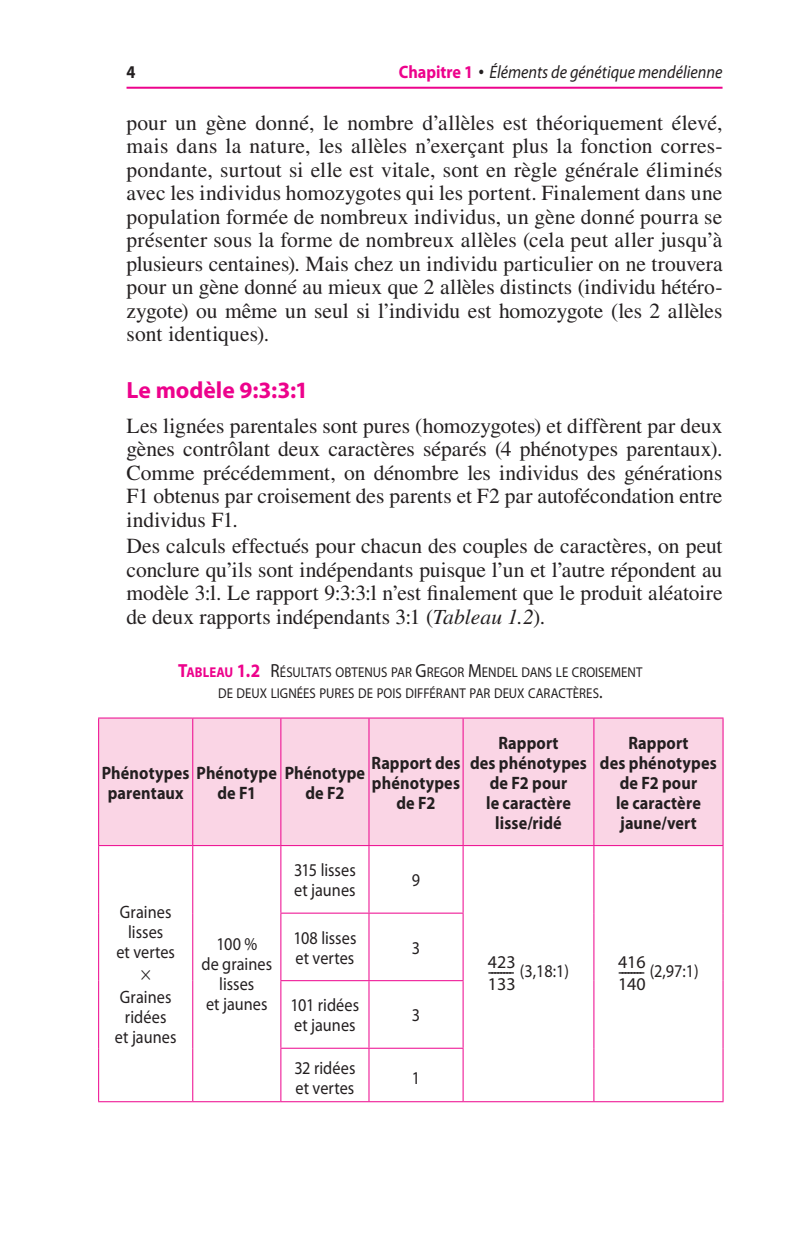
<style>
.page{position:relative;width:798px;height:1251px;background:#fff}
.page>*{position:absolute;margin:0;border:0;box-sizing:border-box;transform-origin:0 0}
.Heading2{font:700 23.6px "Myriad Pro";color:#ed028c}
.TexteCourant{font:21.6px/23.4px "Times LT Std";color:#231f20;text-align:justify}
.TexteCourant_Sans{font:21.6px/23.4px "Times LT Std";letter-spacing:-.005em;color:#231f20;text-align:justify}
.TabTxt{font:19px "My Grec";color:#231f20;scale:.9 1}
.TabEnTete{font:700 18px/20px "Myriad Pro";letter-spacing:.01em;color:#231f20;text-align:center;scale:.9 1}
.TabTxt-2{font:18px/20px "Myriad Pro";letter-spacing:.005em;color:#231f20;scale:.9 1}
.t1{font:italic 18px "Myriad Pro";color:#231f20;scale:.9 1}
.t2{font:18px "Times New Roman";color:#231f20}
.t3{font:18px/22px "Myriad";color:#231f20}
.TabTitre{font:14.2px/21.6px "Myriad Pro";color:#231f20;text-align:center;scale:.9 1}
.s1{font-weight:700;font-style:normal;color:#ed028c}
.s2{font-family:"Mes Puces";font-style:normal}
.s3{font-style:italic}
.s4{font-weight:700;font-size:19px;color:#ed028c}
.s5{font-weight:700;color:#ed028c}
.s6{font-size:19px}
.s7{font-family:"Myriad"}
</style>
<div class="page">
<hr style="left:126px;top:87px;width:596px;height:2px;background:#ed028c">
<div style="left:99px;top:718px;width:623px;height:127px;background:#fad5e5"></div>
<hr style="left:98px;top:717px;width:95px;height:1px;background:#ed028c">
<hr style="left:98px;top:718px;width:1px;height:127px;background:#ed028c">
<hr style="left:193px;top:717px;width:88px;height:1px;background:#ed028c">
<hr style="left:192px;top:718px;width:1px;height:127px;background:#ed028c">
<hr style="left:281px;top:717px;width:88px;height:1px;background:#ed028c">
<hr style="left:280px;top:718px;width:1px;height:127px;background:#ed028c">
<hr style="left:369px;top:717px;width:94px;height:1px;background:#ed028c">
<hr style="left:368px;top:718px;width:1px;height:127px;background:#ed028c">
<hr style="left:463px;top:717px;width:130px;height:1px;background:#ed028c">
<hr style="left:462px;top:718px;width:1px;height:127px;background:#ed028c">
<hr style="left:593px;top:717px;width:130px;height:1px;background:#ed028c">
<hr style="left:593px;top:718px;width:1px;height:127px;background:#ed028c">
<hr style="left:722px;top:718px;width:1px;height:127px;background:#ed028c">
<hr style="left:98px;top:845px;width:95px;height:1px;background:#ed028c">
<hr style="left:98px;top:846px;width:1px;height:67px;background:#ed028c">
<hr style="left:193px;top:845px;width:88px;height:1px;background:#ed028c">
<hr style="left:192px;top:846px;width:1px;height:67px;background:#ed028c">
<hr style="left:281px;top:845px;width:88px;height:1px;background:#ed028c">
<hr style="left:280px;top:846px;width:1px;height:66px;background:#ed028c">
<hr style="left:369px;top:845px;width:94px;height:1px;background:#ed028c">
<hr style="left:368px;top:846px;width:1px;height:66px;background:#ed028c">
<hr style="left:463px;top:845px;width:130px;height:1px;background:#ed028c">
<hr style="left:462px;top:846px;width:1px;height:66px;background:#ed028c">
<hr style="left:593px;top:845px;width:130px;height:1px;background:#ed028c">
<hr style="left:593px;top:846px;width:1px;height:67px;background:#ed028c">
<hr style="left:722px;top:846px;width:1px;height:67px;background:#ed028c">
<hr style="left:98px;top:913px;width:1px;height:67px;background:#ed028c">
<hr style="left:192px;top:913px;width:1px;height:67px;background:#ed028c">
<hr style="left:280px;top:912px;width:89px;height:1px;background:#ed028c">
<hr style="left:280px;top:913px;width:1px;height:67px;background:#ed028c">
<hr style="left:369px;top:912px;width:94px;height:1px;background:#ed028c">
<hr style="left:368px;top:913px;width:1px;height:67px;background:#ed028c">
<hr style="left:462px;top:913px;width:1px;height:67px;background:#ed028c">
<hr style="left:593px;top:913px;width:1px;height:67px;background:#ed028c">
<hr style="left:722px;top:913px;width:1px;height:67px;background:#ed028c">
<hr style="left:98px;top:980px;width:1px;height:68px;background:#ed028c">
<hr style="left:192px;top:980px;width:1px;height:68px;background:#ed028c">
<hr style="left:280px;top:980px;width:89px;height:1px;background:#ed028c">
<hr style="left:280px;top:981px;width:1px;height:66px;background:#ed028c">
<hr style="left:369px;top:980px;width:94px;height:1px;background:#ed028c">
<hr style="left:368px;top:981px;width:1px;height:66px;background:#ed028c">
<hr style="left:462px;top:981px;width:1px;height:66px;background:#ed028c">
<hr style="left:593px;top:980px;width:1px;height:68px;background:#ed028c">
<hr style="left:722px;top:980px;width:1px;height:68px;background:#ed028c">
<hr style="left:98px;top:1048px;width:1px;height:53px;background:#ed028c">
<hr style="left:192px;top:1048px;width:1px;height:53px;background:#ed028c">
<hr style="left:280px;top:1047px;width:89px;height:1px;background:#ed028c">
<hr style="left:280px;top:1048px;width:1px;height:53px;background:#ed028c">
<hr style="left:369px;top:1047px;width:94px;height:1px;background:#ed028c">
<hr style="left:368px;top:1048px;width:1px;height:53px;background:#ed028c">
<hr style="left:462px;top:1048px;width:1px;height:53px;background:#ed028c">
<hr style="left:593px;top:1048px;width:1px;height:53px;background:#ed028c">
<hr style="left:722px;top:1048px;width:1px;height:53px;background:#ed028c">
<hr style="left:98px;top:1101px;width:95px;height:1px;background:#ed028c">
<hr style="left:193px;top:1101px;width:88px;height:1px;background:#ed028c">
<hr style="left:281px;top:1101px;width:88px;height:1px;background:#ed028c">
<hr style="left:369px;top:1101px;width:94px;height:1px;background:#ed028c">
<hr style="left:463px;top:1101px;width:130px;height:1px;background:#ed028c">
<hr style="left:593px;top:1101px;width:130px;height:1px;background:#ed028c">
<p class="TabEnTete" style="left:126px;top:61px;width:11px">4</p>
<p class="t1" style="left:398px;top:61px;width:361px"><span class="s1">Chapitre 1</span> <span class="s2">x</span> Éléments de génétique mendélienne</p>
<p class="TexteCourant" style="left:126px;top:111px;width:597px">pour un gène donné, le nombre d’allèles est théoriquement élevé, mais dans la nature, les allèles n’exerçant plus la fonction corres&shy;pondante, surtout si elle est vitale, sont en règle générale éliminés avec les individus homozygotes qui les portent. Finalement dans une population formée de nombreux individus, un gène donné pourra se présenter sous la forme de nombreux allèles (cela peut aller jusqu’à plusieurs centaines). Mais chez un individu particulier on ne trouvera pour un gène donné au mieux que 2 allèles distincts (individu hétéro&shy;zygote) ou même un seul si l’individu est homozygote (les 2 allèles sont identiques).</p>
<p class="Heading2" style="left:126px;top:375px;width:183px">Le modèle 9:3:3:1</p>
<p class="TexteCourant_Sans" style="left:126px;top:414px;width:597px">Les lignées parentales sont pures (homozygotes) et diffèrent par deux gènes contrôlant deux caractères séparés (4 phénotypes parentaux).<br>Comme précédemment, on dénombre les individus des générations F1 obtenus par croisement des parents et F2 par autofécondation entre individus F1.</p>
<p class="TexteCourant_Sans" style="left:126px;top:534px;width:597px">Des calculs effectués pour chacun des couples de caractères, on peut conclure qu’ils sont indépendants puisque l’un et l’autre répondent au modèle 3:l. Le rapport 9:3:3:l n’est finalement que le produit aléatoire de deux rapports indépendants 3:1 (<span class="s3">Tableau 1.2</span>).</p>
<p class="TabTitre" style="left:178px;top:661px;width:517px"><span class="s4">T</span><span class="s5">ABLEAU</span> <span class="s4">1.2</span> <span class="s6">R</span>ÉSULTATS OBTENUS PAR <span class="s6">G</span>REGOR <span class="s6">M</span>ENDEL DANS LE CROISEMENT<br>DE DEUX LIGNÉES PURES DE POIS DIFFÉRANT PAR DEUX CARACTÈRES<span class="s6">.</span></p>
<p class="TabEnTete" style="left:371px;top:752px;width:100px">Rapport des phénotypes de F2</p>
<p class="TabEnTete" style="left:108px;top:762px;width:287px;text-align:left;text-indent:-6px">Phénotypes Phénotype Phénotype parentaux</p>
<p class="TabEnTete" style="left:217px;top:782px;width:45px">de F1</p>
<p class="TabEnTete" style="left:305px;top:782px;width:45px">de F2</p>
<p class="TabEnTete" style="left:469px;top:732px;width:131px">Rapport<br>des phénotypes de F2 pour<br>le caractère lisse/ridé</p>
<p class="TabEnTete" style="left:599px;top:732px;width:131px">Rapport<br>des phénotypes de F2 pour<br>le caractère jaune/vert</p>
<p class="TabTxt-2" style="left:116px;top:901px;width:67px;text-align:center">Graines lisses<br>et vertes</p>
<p class="TabTxt" style="left:141px;top:961px;width:12px">¥</p>
<p class="TabTxt-2" style="left:115px;top:987px;width:70px;text-align:center">Graines ridées<br>et jaunes</p>
<p class="TabTxt-2" style="left:201px;top:934px;width:80px;text-align:center">100 %<br>de graines lisses<br>et jaunes</p>
<p class="TabTxt-2" style="left:294px;top:859px;width:70px">315 lisses et jaunes</p>
<p class="TabTxt-2" style="left:411px;top:869px;width:11px">9</p>
<p class="TabTxt-2" style="left:293px;top:927px;width:71px">108 lisses et vertes</p>
<p class="TabTxt-2" style="left:411px;top:937px;width:11px">3</p>
<p class="TabTxt-2" style="left:290px;top:995px;width:78px">101 ridées et jaunes</p>
<p class="TabTxt-2" style="left:411px;top:1005px;width:11px">3</p>
<p class="TabTxt-2" style="left:294px;top:1057px;width:69px">32 ridées et vertes</p>
<p class="TabTxt-2" style="left:411px;top:1067px;width:11px">1</p>
<p class="t3" style="left:487px;top:951px;width:29px">423<br>133</p>
<p class="t2" style="left:617px;top:959px;width:82px">-------- <span class="s7">(2,97:1)</span></p>
<p class="t3" style="left:617px;top:951px;width:29px">416<br>140</p>
<p class="t2" style="left:487px;top:959px;width:83px">-------- <span class="s7">(3,18:1)</span></p>
</div>
